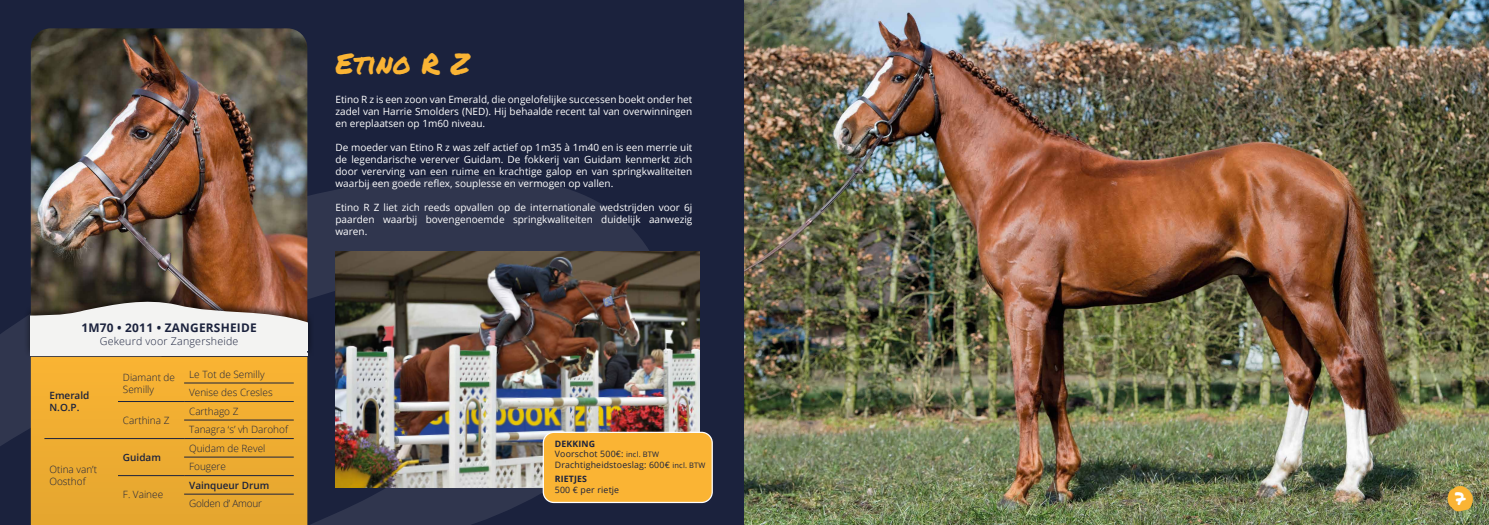
<style>
.page{position:relative;width:1489px;height:525px;background:#fff}
.page>*{position:absolute;margin:0;border:0;box-sizing:border-box;transform-origin:0 0}
.t1{font:28.75px "Permanent Marker";color:#fab434}
.t2{font:17.88px "Permanent Marker";color:#fff}
.t3{font:700 11.88px "Open Sans";letter-spacing:.02em;color:#1b223d}
.t4{font:300 10.62px "Open Sans";letter-spacing:.02em;color:#1b223d}
.t5{font:10px/12px "Open Sans";color:#fff;text-align:justify}
.t6{font:300 10px/18.5px "Open Sans";color:#1b223d}
.t7{font:600 10px/12px "Open Sans";color:#1b223d}
.t8{font:300 10px "Open Sans";letter-spacing:-.02em;color:#1b223d}
.t9{font:8.75px/10.8px "Open Sans";letter-spacing:.02em;color:#1b223d}
.t10{font:700 8.75px "Open Sans";letter-spacing:.02em;color:#1b223d}
.s1{font-weight:700}
.s2{font-size:7.5px}
</style>
<div class="page">
<div style="left:0;top:0;width:1488px;height:524px;background:#1b223d"></div>
<svg style="left:0;top:175px;width:673px;height:349px;fill:#30364e"></svg>
<img style="left:335px;top:252px;width:364px;height:235px">
<img style="left:744px;top:0;width:744px;height:524px">
<img style="left:31px;top:28px;width:276px;height:263px">
<div style="left:24px;top:291px;width:290px;height:67px;background:#000;opacity:.65"></div>
<svg style="left:31px;top:298px;width:276px;height:57px;background:#b7aaa2"></svg>
<svg style="left:31px;top:356px;width:276px;height:168px;background:#ecab31"></svg>
<hr style="left:184px;top:382px;width:110px;height:1px;background:#1b223d">
<hr style="left:118px;top:401px;width:66px;height:1px;background:#1b223d">
<hr style="left:184px;top:401px;width:110px;height:1px;background:#1b223d">
<hr style="left:184px;top:419px;width:110px;height:1px;background:#1b223d">
<hr style="left:44px;top:438px;width:74px;height:1px;background:#1b223d">
<hr style="left:118px;top:438px;width:66px;height:1px;background:#1b223d">
<hr style="left:184px;top:438px;width:110px;height:1px;background:#1b223d">
<hr style="left:184px;top:456px;width:110px;height:1px;background:#1b223d">
<hr style="left:118px;top:475px;width:66px;height:1px;background:#1b223d">
<hr style="left:184px;top:475px;width:110px;height:1px;background:#1b223d">
<hr style="left:184px;top:493px;width:110px;height:1px;background:#1b223d">
<div style="left:44px;top:327px;width:263px;height:28px;background:#f3f3f2"></div>
<div style="left:543px;top:432px;width:169px;height:70px;background:#fab434;border-radius:11px"></div>
<div style="left:542px;top:431px;width:170px;height:72px;border:1px solid #fff;border-radius:11px"></div>
<svg style="left:1447px;top:486px;width:26px;height:25px"></svg>
<p class="t3" style="left:81px;top:319px;width:177px">1M70 • 2011 • ZANGERSHEIDE</p>
<p class="t4" style="left:100px;top:334px;width:140px">Gekeurd voor Zangersheide</p>
<p class="t7" style="left:49px;top:389px;width:42px">Emerald<br>N.O.P.</p>
<p class="t6" style="left:49px;top:463px;width:49px;line-height:12px">Otina van’t<br>Oosthof</p>
<p class="t6" style="left:123px;top:371px;width:54px;line-height:12px">Diamant de<br>Semilly</p>
<p class="t6" style="left:189px;top:364px;width:85px">Le Tot de Semilly<br>Venise des Cresles</p>
<p class="t6" style="left:123px;top:410px;width:48px">Carthina Z</p>
<p class="t6" style="left:189px;top:401px;width:100px">Carthago Z<br>Tanagra ‘s’ vh Darohof</p>
<p class="t7" style="left:123px;top:451px;width:39px">Guidam</p>
<p class="t6" style="left:189px;top:438px;width:78px">Quidam de Revel<br>Fougere</p>
<p class="t6" style="left:123px;top:484px;width:42px">F. Vainee</p>
<p class="t7" style="left:189px;top:478px;width:82px">Vainqueur Drum</p>
<p class="t8" style="left:189px;top:496px;width:74px">Golden d’ Amour</p>
<h1 class="t1" style="left:335px;top:42px;width:136px">Etino R Z</h1>
<p class="t5" style="left:335px;top:93px;width:358px">Etino R z is een zoon van Emerald, die ongelofelijke successen boekt onder het zadel van Harrie Smolders (NED). Hij behaalde recent tal van overwinningen en ereplaatsen op 1m60 niveau.</p>
<p class="t5" style="left:335px;top:141px;width:358px">De moeder van Etino R z was zelf actief op 1m35 à 1m40 en is een merrie uit de legendarische vererver Guidam. De fokkerij van Guidam kenmerkt zich door vererving van een ruime en krachtige galop en van springkwaliteiten waarbij een goede reflex, souplesse en vermogen op vallen.</p>
<p class="t5" style="left:335px;top:201px;width:358px">Etino R Z liet zich reeds opvallen op de internationale wedstrijden voor 6j paarden waarbij bovengenoemde springkwaliteiten duidelijk aanwezig waren.</p>
<p class="t9" style="left:555px;top:437px;width:152px"><span class="s1">DEKKING<br></span>Voorschot 500€: <span class="s2">incl. BTW<br></span>Drachtigheidstoeslag: 600€ <span class="s2">incl. BTW</span></p>
<p class="t10" style="left:555px;top:472px;width:34px">RIETJES</p>
<p class="t9" style="left:555px;top:484px;width:66px">500 € per rietje</p>
<h2 class="t2" style="left:1454px;top:484px;width:12px">7</h2>
</div>
